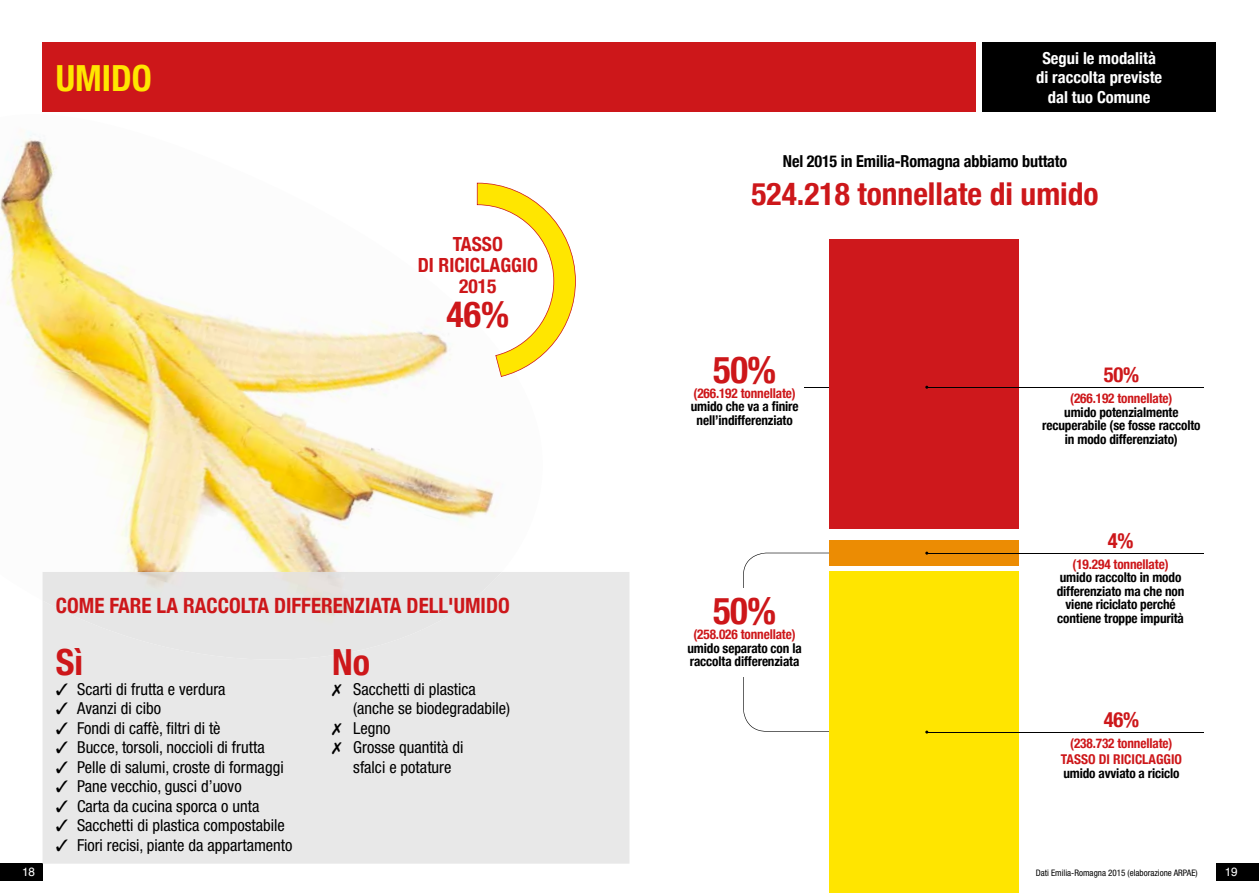
<style>
.page{position:relative;width:1259px;height:893px;background:#fff}
.page>*{position:absolute;margin:0;border:0;box-sizing:border-box;transform-origin:0 0}
.t1{font:700 condensed 37.5px "Helvetica Neue";color:#cd171a}
.t2{font:700 condensed 36px "Helvetica Neue";color:#cd171a}
.t3{font:700 condensed 36px "Helvetica Neue";color:#ffe600}
.t4{font:700 condensed 31.5px "Helvetica Neue";color:#cd171a}
.t5{font:700 condensed 21px "Helvetica Neue";color:#cd171a}
.t6{font:700 condensed 19.5px/21px "Helvetica Neue";color:#cd171a;text-align:center}
.t7{font:condensed 16.5px "Helvetica Neue LT Std";color:#000}
.t8{font:700 condensed 16.5px/19.5px "Helvetica Neue";color:#fff;text-align:center}
.t9{font:700 condensed 16.5px "Helvetica Neue";letter-spacing:-.01em;color:#000}
.t10{font:700 condensed 13.5px/13.5px "Helvetica Neue";letter-spacing:-.01em;color:#000;text-align:center}
.t11{font:700 condensed 13.5px/16.2px "Helvetica Neue";letter-spacing:-.01em;color:#cd171a;text-align:center}
.t12{font:12px "Helvetica";color:#fff}
.t13{font:condensed 9px "Helvetica Neue LT Std";color:#000}
</style>
<div class="page">
<div style="left:0;top:864px;width:43px;height:17px;background:#000"></div>
<div style="left:1216px;top:864px;width:43px;height:17px;background:#000"></div>
<img style="left:0;top:132px;width:495px;height:469px">
<hr style="left:804px;top:387px;width:46px;height:1px;background:#000">
<div style="left:829px;top:571px;width:190px;height:322px;background:#ffe500"></div>
<div style="left:829px;top:540px;width:190px;height:26px;background:#ec8c03"></div>
<div style="left:829px;top:239px;width:190px;height:296px;background:#ce181c"></div>
<div style="left:820px;top:529px;width:206px;height:11px;background:#fff"></div>
<hr style="left:927px;top:387px;width:276px;height:1px;background:#000">
<hr style="left:927px;top:732px;width:276px;height:1px;background:#000">
<hr style="left:927px;top:553px;width:276px;height:1px;background:#000">
<svg style="left:743px;top:552px;width:186px;height:182px"></svg>
<svg style="left:477px;top:183px;width:99px;height:194px"></svg>
<div style="left:43px;top:572px;width:586px;height:292px;background:#e8e8e8"></div>
<div style="left:43px;top:572px;width:459px;height:88px;background:#e6e6e6"></div>
<div style="left:43px;top:43px;width:932px;height:69px;background:#cd171a"></div>
<div style="left:982px;top:43px;width:234px;height:69px;background:#000"></div>
<h2 class="t3" style="left:56px;top:49px;width:97px">UMIDO</h2>
<p class="t6" style="left:418px;top:232px;width:122px">TASSO<br>DI RICICLAGGIO<br>2015</p>
<h2 class="t2" style="left:446px;top:285px;width:64px">46%</h2>
<p class="t5" style="left:56px;top:588px;width:455px">COME FARE LA RACCOLTA DIFFERENZIATA DELL'UMIDO</p>
<h2 class="t2" style="left:56px;top:632px;width:29px">Sì</h2>
<p class="t7" style="left:56px;top:679px;width:171px">✓ Scarti di frutta e verdura</p>
<p class="t7" style="left:56px;top:699px;width:107px">✓ Avanzi di cibo</p>
<p class="t7" style="left:56px;top:718px;width:166px">✓ Fondi di caffè, filtri di tè</p>
<p class="t7" style="left:56px;top:738px;width:210px">✓ Bucce, torsoli, noccioli di frutta</p>
<p class="t7" style="left:56px;top:757px;width:229px">✓ Pelle di salumi, croste di formaggi</p>
<p class="t7" style="left:56px;top:777px;width:187px">✓ Pane vecchio, gusci d’uovo</p>
<p class="t7" style="left:56px;top:796px;width:205px">✓ Carta da cucina sporca o unta</p>
<p class="t7" style="left:56px;top:816px;width:230px">✓ Sacchetti di plastica compostabile</p>
<p class="t7" style="left:56px;top:835px;width:238px">✓ Fiori recisi, piante da appartamento</p>
<h2 class="t2" style="left:332px;top:632px;width:39px">No</h2>
<p class="t7" style="left:332px;top:679px;width:145px">✗ Sacchetti di plastica</p>
<p class="t7" style="left:353px;top:699px;width:158px">(anche se biodegradabile)</p>
<p class="t7" style="left:332px;top:718px;width:60px">✗ Legno</p>
<p class="t7" style="left:332px;top:738px;width:133px">✗ Grosse quantità di</p>
<p class="t7" style="left:353px;top:757px;width:100px">sfalci e potature</p>
<p class="t8" style="left:1036px;top:47px;width:128px">Segui le modalità di raccolta previste dal tuo Comune</p>
<p class="t9" style="left:783px;top:147px;width:286px">Nel 2015 in Emilia-Romagna abbiamo buttato</p>
<h3 class="t4" style="left:751px;top:167px;width:349px">524.218 tonnellate di umido</h3>
<h1 class="t1" style="left:713px;top:338px;width:65px">50%</h1>
<p class="t11" style="left:693px;top:384px;width:104px">(266.192 tonnellate)</p>
<p class="t10" style="left:691px;top:399px;width:109px">umido che va a finire nell’indifferenziato</p>
<h1 class="t1" style="left:713px;top:580px;width:65px">50%</h1>
<p class="t11" style="left:693px;top:625px;width:104px">(258.026 tonnellate)</p>
<p class="t10" style="left:687px;top:640px;width:116px;text-align:left">umido separato con la raccolta differenziata</p>
<p class="t5" style="left:1103px;top:357px;width:37px">50%</p>
<p class="t11" style="left:1070px;top:389px;width:104px">(266.192 tonnellate)</p>
<p class="t10" style="left:1042px;top:404px;width:160px">umido potenzialmente recuperabile (se fosse raccolto in modo differenziato)</p>
<p class="t5" style="left:1107px;top:523px;width:27px">4%</p>
<p class="t11" style="left:1072px;top:555px;width:97px">(19.294 tonnellate)</p>
<p class="t10" style="left:1056px;top:570px;width:129px">umido raccolto in modo differenziato ma che non viene riciclato perché contiene troppe impurità</p>
<p class="t5" style="left:1103px;top:702px;width:37px">46%</p>
<p class="t11" style="left:1060px;top:734px;width:123px">(238.732 tonnellate)<br>TASSO DI RICICLAGGIO</p>
<p class="t10" style="left:1063px;top:765px;width:117px">umido avviato a riciclo</p>
<p class="t12" style="left:22px;top:863px;width:14px">18</p>
<p class="t12" style="left:1224px;top:863px;width:14px">19</p>
<p class="t13" style="left:1035px;top:868px;width:164px">Dati Emilia-Romagna 2015 (elaborazione ARPAE)</p>
</div>
